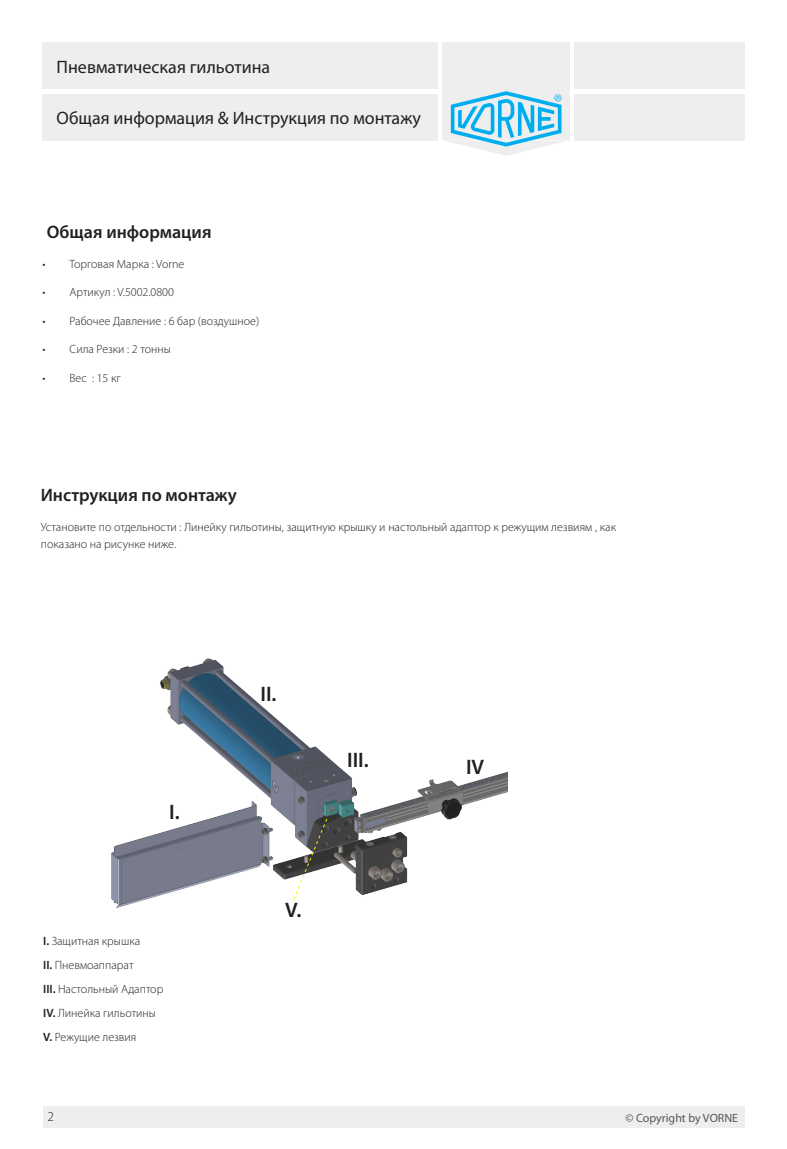
<style>
.page{position:relative;width:787px;height:1149px;background:#fff}
.page>*{position:absolute;margin:0;border:0;box-sizing:border-box;transform-origin:0 0}
.t1{font:600 21px "Myriad Pro";color:#231f20}
.t2{font:18px "Myriad Pro";color:#231f20}
.t3{font:600 18px "Myriad Pro";color:#231f20}
.t4{font:300 13.5px "Myriad Pro";color:#231f20}
.t5{font:300 12px/16.5px "Myriad Pro";color:#231f20}
.t6{font:12px "Myriad Pro";color:#57585a}
.s1{font-weight:600}
</style>
<div class="page">
<div style="left:442px;top:43px;width:128px;height:97px;background:#eeeeef"></div>
<svg style="left:447px;top:91px;width:118px;height:65px"></svg>
<div style="left:43px;top:1106px;width:701px;height:21px;background:#eeeeef"></div>
<div style="left:574px;top:43px;width:170px;height:46px;background:#eeeeef"></div>
<div style="left:574px;top:94px;width:170px;height:46px;background:#eeeeef"></div>
<div style="left:43px;top:43px;width:395px;height:46px;background:#eeeeef"></div>
<div style="left:43px;top:94px;width:395px;height:46px;background:#eeeeef"></div>
<img style="left:111px;top:658px;width:397px;height:250px">
<svg style="left:293px;top:817px;width:35px;height:83px"></svg>
<p class="t2" style="left:57px;top:56px;width:215px">Пневматическая гильотина</p>
<p class="t2" style="left:57px;top:107px;width:366px">Общая информация &amp; Инструкция по монтажу</p>
<p class="t3" style="left:47px;top:220px;width:166px">Общая информация</p>
<p class="t5" style="left:43px;top:255px;width:143px">• Торговая Марка : Vorne</p>
<p class="t5" style="left:43px;top:284px;width:133px">• Артикул : V.5002.0800</p>
<p class="t5" style="left:43px;top:312px;width:218px">• Рабочее Давление : 6 бар (воздушное)</p>
<p class="t5" style="left:43px;top:341px;width:130px">• Сила Резки : 2 тонны</p>
<p class="t5" style="left:43px;top:369px;width:80px">• Вес : 15 кг</p>
<p class="t3" style="left:41px;top:483px;width:197px">Инструкция по монтажу</p>
<p class="t5" style="left:41px;top:518px;width:577px">Установите по отдельности : Линейку гильотины, защитную крышку и настольный адаптор к режущим лезвиям , как показано на рисунке ниже.</p>
<p class="t1" style="left:169px;top:798px;width:12px">I.</p>
<p class="t5" style="left:43px;top:932px;width:99px"><span class="s1">I.</span> Защитная крышка</p>
<p class="t5" style="left:43px;top:956px;width:92px"><span class="s1">II.</span> Пневмоаппарат</p>
<p class="t5" style="left:43px;top:980px;width:122px"><span class="s1">III.</span> Настольный Адаптор</p>
<p class="t5" style="left:43px;top:1004px;width:114px"><span class="s1">IV.</span> Линейка гильотины</p>
<p class="t5" style="left:43px;top:1028px;width:95px"><span class="s1">V.</span> Режущие лезвия</p>
<p class="t4" style="left:48px;top:1108px;width:8px">2</p>
<p class="t1" style="left:260px;top:680px;width:18px">II.</p>
<p class="t1" style="left:347px;top:745px;width:23px">III.</p>
<p class="t1" style="left:285px;top:896px;width:18px">V.</p>
<p class="t1" style="left:466px;top:753px;width:20px">IV</p>
<p class="t6" style="left:625px;top:1109px;width:114px">© Copyright by VORNE</p>
</div>
